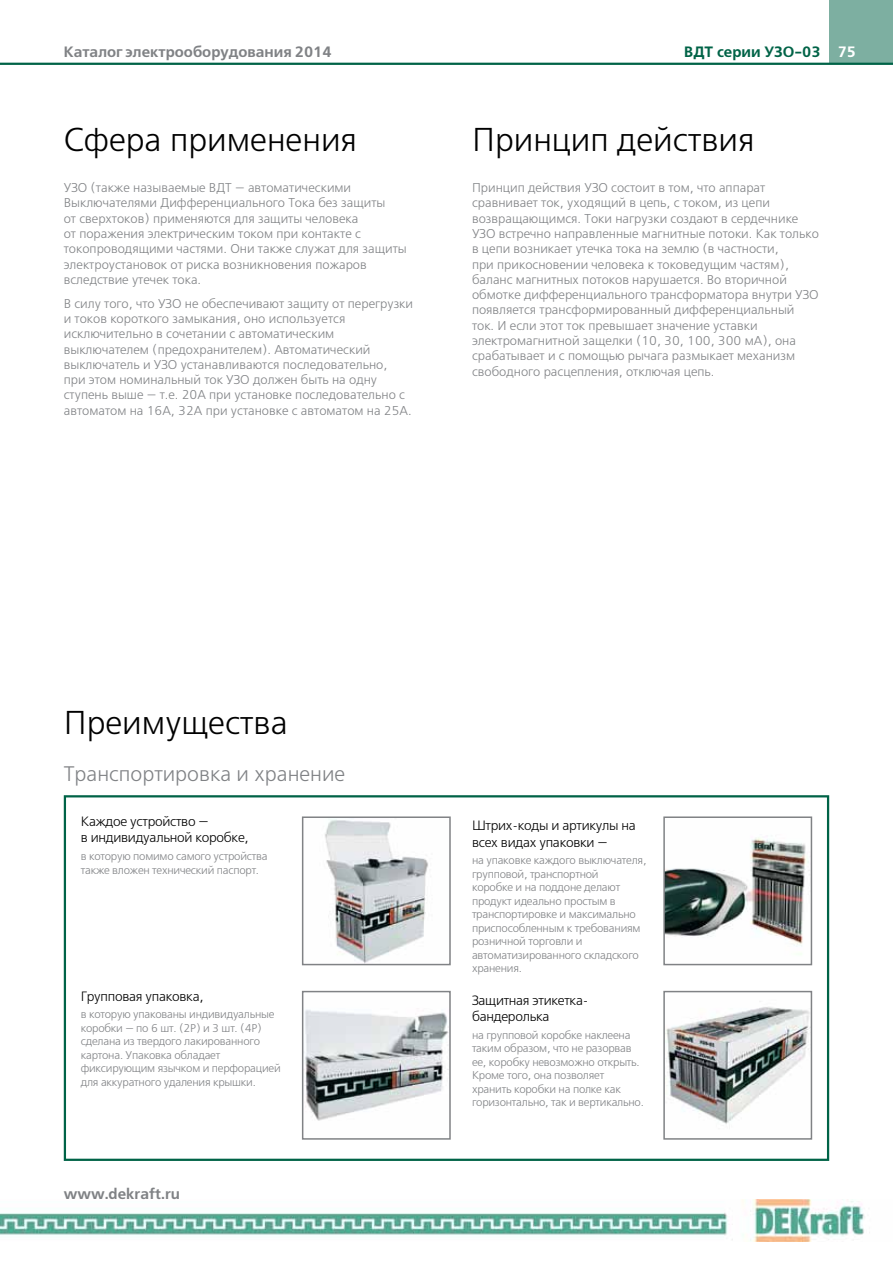
<style>
.page{position:relative;width:893px;height:1263px;background:#fff}
.page>*{position:absolute;margin:0;border:0;box-sizing:border-box;transform-origin:0 0}
.t1{font:33px "Free Set C";color:#000}
.t2{font:21px "Free Set C";color:#808285}
.t3{font:700 15px "Free Set C";color:#808285}
.t4{font:700 15px "Free Set C";color:#006347}
.t5{font:700 15px "Free Set C";color:#fff}
.t6{font:13.5px/16.2px "Free Set C";letter-spacing:-.02em;color:#000}
.t7{font:12.75px/15.3px "Free Set C";color:#808285}
.t8{font:11.25px/13.5px "Free Set C";letter-spacing:-.02em;color:#808285}
</style>
<div class="page">
<img style="left:0;top:1199px;width:865px;height:43px">
<div style="left:829px;top:0;width:64px;height:64px;background:#7dafa1"></div>
<hr style="left:0;top:63px;width:893px;height:2px;background:#006347">
<div style="left:64px;top:795px;width:765px;height:366px;border:2px solid #006347"></div>
<img style="left:325px;top:819px;width:103px;height:143px">
<div style="left:302px;top:816px;width:149px;height:149px;border:2px solid #808285"></div>
<img style="left:305px;top:1009px;width:143px;height:112px">
<div style="left:302px;top:991px;width:149px;height:149px;border:2px solid #808285"></div>
<img style="left:666px;top:837px;width:143px;height:118px">
<div style="left:663px;top:816px;width:149px;height:149px;border:2px solid #808285"></div>
<img style="left:666px;top:1007px;width:143px;height:117px">
<div style="left:663px;top:991px;width:149px;height:149px;border:2px solid #808285"></div>
<p class="t3" style="left:64px;top:43px;width:269px">Каталог электрооборудования 2014</p>
<p class="t5" style="left:838px;top:43px;width:20px">75</p>
<p class="t4" style="left:684px;top:43px;width:138px">ВДТ серии УЗО-03</p>
<h1 class="t1" style="left:64px;top:121px;width:295px">Сфера применения</h1>
<h1 class="t1" style="left:472px;top:121px;width:284px">Принцип действия</h1>
<p class="t7" style="left:472px;top:180px;width:348px">Принцип действия УЗО состоит в том, что аппарат сравнивает ток, уходящий в цепь, с током, из цепи возвращающимся. Токи нагрузки создают в сердечнике УЗО встречно направленные магнитные потоки. Как только в цепи возникает утечка тока на землю (в частности,<br>при прикосновении человека к токоведущим частям), баланс магнитных потоков нарушается. Во вторичной обмотке дифференциального трансформатора внутри УЗО появляется трансформированный дифференциальный ток. И если этот ток превышает значение уставки электромагнитной защелки (10, 30, 100, 300 мА), она срабатывает и с помощью рычага размыкает механизм свободного расцепления, отключая цепь.</p>
<p class="t7" style="left:64px;top:180px;width:344px">УЗО (также называемые ВДТ — автоматическими Выключателями Дифференциального Тока без защиты<br>от сверхтоков) применяются для защиты человека<br>от поражения электрическим током при контакте с токопроводящими частями. Они также служат для защиты электроустановок от риска возникновения пожаров вследствие утечек тока.</p>
<p class="t7" style="left:64px;top:296px;width:351px">В силу того, что УЗО не обеспечивают защиту от перегрузки и токов короткого замыкания, оно используется исключительно в сочетании с автоматическим выключателем (предохранителем). Автоматический выключатель и УЗО устанавливаются последовательно,<br>при этом номинальный ток УЗО должен быть на одну ступень выше — т.е. 20А при установке последовательно с автоматом на 16А, 32А при установке с автоматом на 25А.</p>
<h1 class="t1" style="left:64px;top:703px;width:226px">Преимущества</h1>
<h2 class="t2" style="left:64px;top:761px;width:283px">Транспортировка и хранение</h2>
<p class="t6" style="left:81px;top:814px;width:170px">Каждое устройство —<br>в индивидуальной коробке,</p>
<p class="t8" style="left:81px;top:850px;width:188px">в которую помимо самого устройства также вложен технический паспорт.</p>
<p class="t6" style="left:81px;top:988px;width:124px">Групповая упаковка,</p>
<p class="t8" style="left:81px;top:1008px;width:201px">в которую упакованы индивидуальные коробки — по 6 шт. (2Р) и 3 шт. (4Р) сделана из твердого лакированного картона. Упаковка обладает фиксирующим язычком и перфорацией для аккуратного удаления крышки.</p>
<p class="t3" style="left:64px;top:1185px;width:118px">www.dekraft.ru</p>
<p class="t6" style="left:472px;top:818px;width:165px">Штрих-коды и артикулы на всех видах упаковки —</p>
<p class="t8" style="left:472px;top:854px;width:176px">на упаковке каждого выключателя, групповой, транспортной<br>коробке и на поддоне делают продукт идеально простым в транспортировке и максимально приспособленным к требованиям розничной торговли и автоматизированного складского хранения.</p>
<p class="t6" style="left:472px;top:992px;width:118px">Защитная этикетка&shy;бандеролька</p>
<p class="t8" style="left:472px;top:1028px;width:173px">на групповой коробке наклеена таким образом, что не разорвав ее, коробку невозможно открыть.<br>Кроме того, она позволяет хранить коробки на полке как горизонтально, так и вертикально.</p>
</div>
